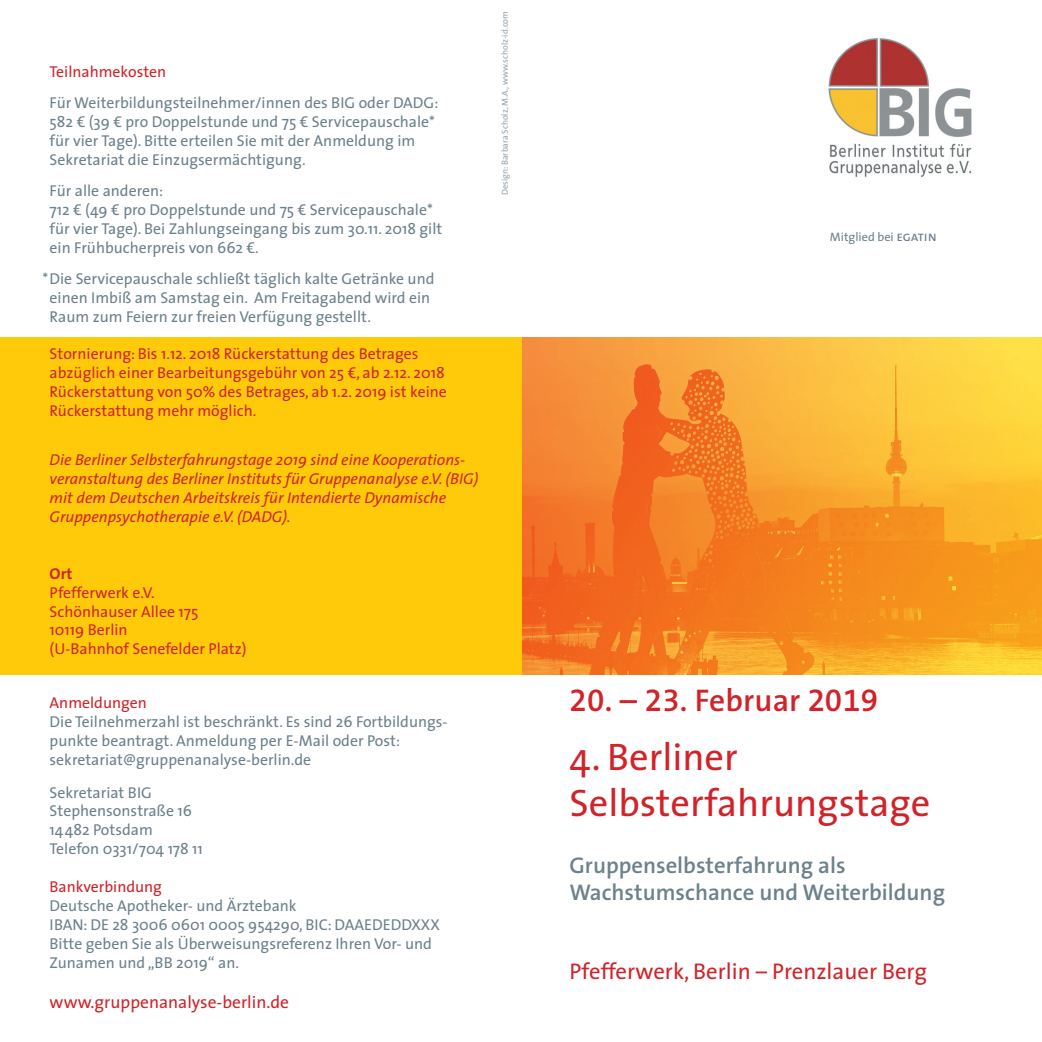
<style>
.page{position:relative;width:1042px;height:1042px;background:#fff}
.page>*{position:absolute;margin:0;border:0;box-sizing:border-box;transform-origin:0 0}
.t1{font:38.5px/46.2px "The Sans";color:#d1232a}
.t2{font:600 31.5px "The Sans B W6";letter-spacing:.005em;color:#d1232a}
.t3{font:600 22.75px/27.3px "The Sans B W6";color:#6c818c}
.t4{font:22.75px "The Sans";color:#d1232a}
.t5{font:17.5px "The Sans";color:#d1232a}
.t6{font:15.75px/18.9px "The Sans";color:#6c818c}
.t7{font:15.75px/18.9px "The Sans";color:#d1232a}
.t8{font:italic 15.75px/18.9px "The Sans";color:#d1232a}
.t9{font:700 15.75px "The Sans";color:#d1232a}
.t10{font:12.25px "The Sans";color:#6c818c}
.t11{font:8.75px "The Sans";color:#90a2ad}
.s1{font-family:"The Sans Caps";font-size:14px}
</style>
<div class="page">
<img style="left:521px;top:337px;width:521px;height:338px">
<div style="left:0;top:337px;width:521px;height:338px;background:#feca0a"></div>
<img style="left:828px;top:38px;width:144px;height:139px">
<p class="t7" style="left:50px;top:62px;width:118px">Teilnahmekosten</p>
<p class="t6" style="left:50px;top:93px;width:390px">Für Weiterbildungsteilnehmer/innen des BIG oder DADG:<br>582 € (39 € pro Doppelstunde und 75 € Servicepauschale* für vier Tage). Bitte erteilen Sie mit der Anmeldung im Sekretariat die Einzugsermächtigung.</p>
<p class="t6" style="left:50px;top:181px;width:394px">Für alle anderen:<br>712 € (49 € pro Doppelstunde und 75 € Servicepauschale* für vier Tage). Bei Zahlungseingang bis zum 30.11. 2018 gilt ein Frühbucherpreis von 662 €.</p>
<p class="t6" style="left:50px;top:269px;width:386px;text-indent:-7px">* Die Servicepauschale schließt täglich kalte Getränke und einen Imbiß am Samstag ein. Am Freitagabend wird ein<br>Raum zum Feiern zur freien Verfügung gestellt.</p>
<p class="t7" style="left:50px;top:345px;width:399px">Stornierung: Bis 1.12. 2018 Rückerstattung des Betrages abzüglich einer Bearbeitungsgebühr von 25 €, ab 2.12. 2018<br>Rückerstattung von 50% des Betrages, ab 1.2. 2019 ist keine Rückerstattung mehr möglich.</p>
<p class="t8" style="left:50px;top:451px;width:430px">Die Berliner Selbsterfahrungstage 2019 sind eine Kooperations&shy;veranstaltung des Berliner Instituts für Gruppenanalyse e.V. (BIG) mit dem Deutschen Arbeitskreis für Intendierte Dynamische Gruppenpsychotherapie e.V. (DADG).</p>
<p class="t9" style="left:50px;top:563px;width:24px">Ort</p>
<p class="t7" style="left:50px;top:583px;width:198px">Pfefferwerk e.V.<br>Schönhauser Allee 175<br>10119 Berlin<br>(U-Bahnhof Senefelder Platz)</p>
<p class="t7" style="left:50px;top:693px;width:99px">Anmeldungen</p>
<p class="t6" style="left:50px;top:712px;width:400px">Die Teilnehmerzahl ist beschränkt. Es sind 26 Fortbildungs&shy;punkte beantragt. Anmeldung per E-Mail oder Post: sekretariat@gruppenanalyse-berlin.de</p>
<p class="t6" style="left:50px;top:783px;width:155px">Sekretariat BIG<br>Stephensonstraße 16<br>14482 Potsdam<br>Telefon 0331/704 178 11</p>
<p class="t7" style="left:50px;top:877px;width:114px">Bankverbindung</p>
<p class="t6" style="left:50px;top:896px;width:392px">Deutsche Apotheker- und Ärztebank<br>IBAN: DE 28 3006 0601 0005 954290, BIC: DAAEDEDDXXX Bitte geben Sie als Überweisungsreferenz Ihren Vor- und Zunamen und „BB 2019“ an.</p>
<p class="t5" style="left:50px;top:991px;width:241px">www.gruppenanalyse-berlin.de</p>
<p class="t11" style="left:499px;top:195px;width:185px;rotate:-90deg">Design: Barbara Scholz, M.A., www.scholz-id.com</p>
<p class="t10" style="left:830px;top:228px;width:108px">Mitglied bei <span class="s1">egatin</span></p>
<h2 class="t2" style="left:569px;top:679px;width:310px">20. – 23. Februar 2019</h2>
<h1 class="t1" style="left:569px;top:734px;width:362px">4. Berliner<br>Selbsterfahrungstage</h1>
<h3 class="t3" style="left:569px;top:851px;width:377px">Gruppenselbsterfahrung als<br>Wachstumschance und Weiterbildung</h3>
<h3 class="t4" style="left:569px;top:956px;width:359px">Pfefferwerk, Berlin – Prenzlauer Berg</h3>
</div>
